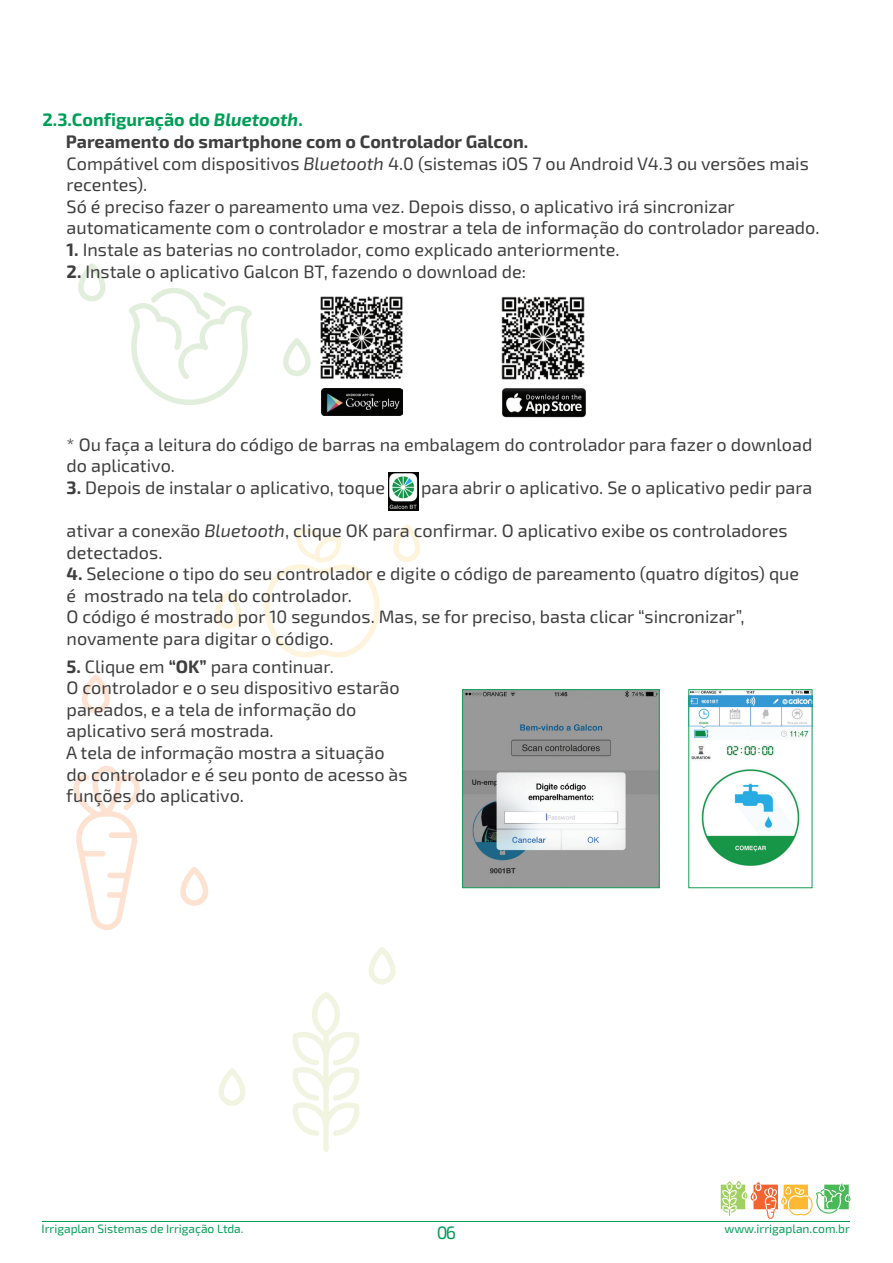
<style>
.page{position:relative;width:893px;height:1263px;background:#fff}
.page>*{position:absolute;margin:0;border:0;box-sizing:border-box;transform-origin:0 0}
.t1{font:18px "Exo 2";color:#3e3e3f}
.t2{font:700 18px "Exo 2";color:#3e3e3f}
.t3{font:700 18px "Exo 2";color:#009e57}
.t4{font:18px "Exo 2";color:#009e57}
.t5{font:12.15px "Exo 2";color:#009f57}
.s1{font-style:italic}
.s2{font-weight:700}
</style>
<div class="page">
<svg style="left:369px;top:947px;width:26px;height:37px"></svg>
<svg style="left:219px;top:1068px;width:26px;height:38px"></svg>
<svg style="left:292px;top:992px;width:68px;height:160px"></svg>
<svg style="left:180px;top:867px;width:28px;height:39px"></svg>
<svg style="left:82px;top:674px;width:28px;height:39px"></svg>
<svg style="left:73px;top:766px;width:67px;height:164px"></svg>
<svg style="left:283px;top:338px;width:28px;height:38px"></svg>
<svg style="left:78px;top:263px;width:28px;height:38px"></svg>
<svg style="left:129px;top:288px;width:123px;height:117px"></svg>
<svg style="left:215px;top:591px;width:27px;height:38px"></svg>
<svg style="left:393px;top:524px;width:27px;height:38px"></svg>
<svg style="left:264px;top:528px;width:116px;height:129px"></svg>
<hr style="left:43px;top:1221px;width:807px;height:1px;background:#009f57">
<svg style="left:721px;top:1181px;width:129px;height:38px"></svg>
<img style="left:501px;top:296px;width:84px;height:84px">
<img style="left:320px;top:296px;width:83px;height:83px">
<img style="left:502px;top:388px;width:84px;height:30px">
<img style="left:322px;top:389px;width:80px;height:26px">
<img style="left:389px;top:472px;width:30px;height:38px">
<img style="left:464px;top:691px;width:194px;height:195px">
<div style="left:462px;top:689px;width:198px;height:199px;border:1px solid #159e57"></div>
<img style="left:690px;top:691px;width:120px;height:175px">
<p class="t3" style="left:43px;top:109px;width:262px">2.3.Configuração do <span class="s1">Bluetooth</span>.</p>
<p class="t2" style="left:66px;top:131px;width:464px">Pareamento do smartphone com o Controlador Galcon.</p>
<p class="t1" style="left:67px;top:153px;width:744px">Compátivel com dispositivos <span class="s1">Bluetooth</span> 4.0 (sistemas iOS 7 ou Android V4.3 ou versões mais</p>
<p class="t1" style="left:67px;top:174px;width:82px">recentes).</p>
<p class="t1" style="left:67px;top:196px;width:670px">Só é preciso fazer o pareamento uma vez. Depois disso, o aplicativo irá sincronizar</p>
<p class="t1" style="left:67px;top:218px;width:754px">automaticamente com o controlador e mostrar a tela de informação do controlador pareado.</p>
<p class="t1" style="left:67px;top:239px;width:554px"><span class="s2">1.</span> Instale as baterias no controlador, como explicado anteriormente.</p>
<p class="t1" style="left:67px;top:261px;width:461px"><span class="s2">2.</span> Instale o aplicativo Galcon BT, fazendo o download de:</p>
<p class="t1" style="left:67px;top:434px;width:747px">* Ou faça a leitura do código de barras na embalagem do controlador para fazer o download</p>
<p class="t1" style="left:67px;top:455px;width:110px">do aplicativo.</p>
<p class="t1" style="left:67px;top:477px;width:320px"><span class="s2">3.</span> Depois de instalar o aplicativo, toque</p>
<p class="t1" style="left:421px;top:477px;width:393px">para abrir o aplicativo. Se o aplicativo pedir para</p>
<p class="t1" style="left:67px;top:520px;width:722px">ativar a conexão <span class="s1">Bluetooth</span>, clique OK para confirmar. O aplicativo exibe os controladores</p>
<p class="t1" style="left:67px;top:542px;width:97px">detectados.</p>
<p class="t1" style="left:67px;top:563px;width:734px"><span class="s2">4.</span> Selecione o tipo do seu controlador e digite o código de pareamento (quatro dígitos) que</p>
<p class="t1" style="left:67px;top:585px;width:287px">é mostrado na tela do controlador.</p>
<p class="t1" style="left:67px;top:606px;width:679px">O código é mostrado por 10 segundos. Mas, se for preciso, basta clicar “sincronizar”,</p>
<p class="t1" style="left:67px;top:628px;width:268px">novamente para digitar o código.</p>
<p class="t1" style="left:67px;top:656px;width:269px"><span class="s2">5.</span> Clique em <span class="s2">“OK”</span> para continuar.</p>
<p class="t1" style="left:67px;top:677px;width:335px">O controlador e o seu dispositivo estarão</p>
<p class="t1" style="left:67px;top:699px;width:291px">pareados, e a tela de informação do</p>
<p class="t1" style="left:67px;top:720px;width:209px">aplicativo será mostrada.</p>
<p class="t1" style="left:66px;top:742px;width:320px">A tela de informação mostra a situação</p>
<p class="t1" style="left:67px;top:764px;width:342px">do controlador e é seu ponto de acesso às</p>
<p class="t1" style="left:66px;top:785px;width:179px">funções do aplicativo.</p>
<p class="t5" style="left:42px;top:1221px;width:203px">Irrigaplan Sistemas de Irrigação Ltda.</p>
<p class="t5" style="left:724px;top:1221px;width:127px">www.irrigaplan.com.br</p>
<p class="t4" style="left:437px;top:1222px;width:21px">06</p>
</div>
